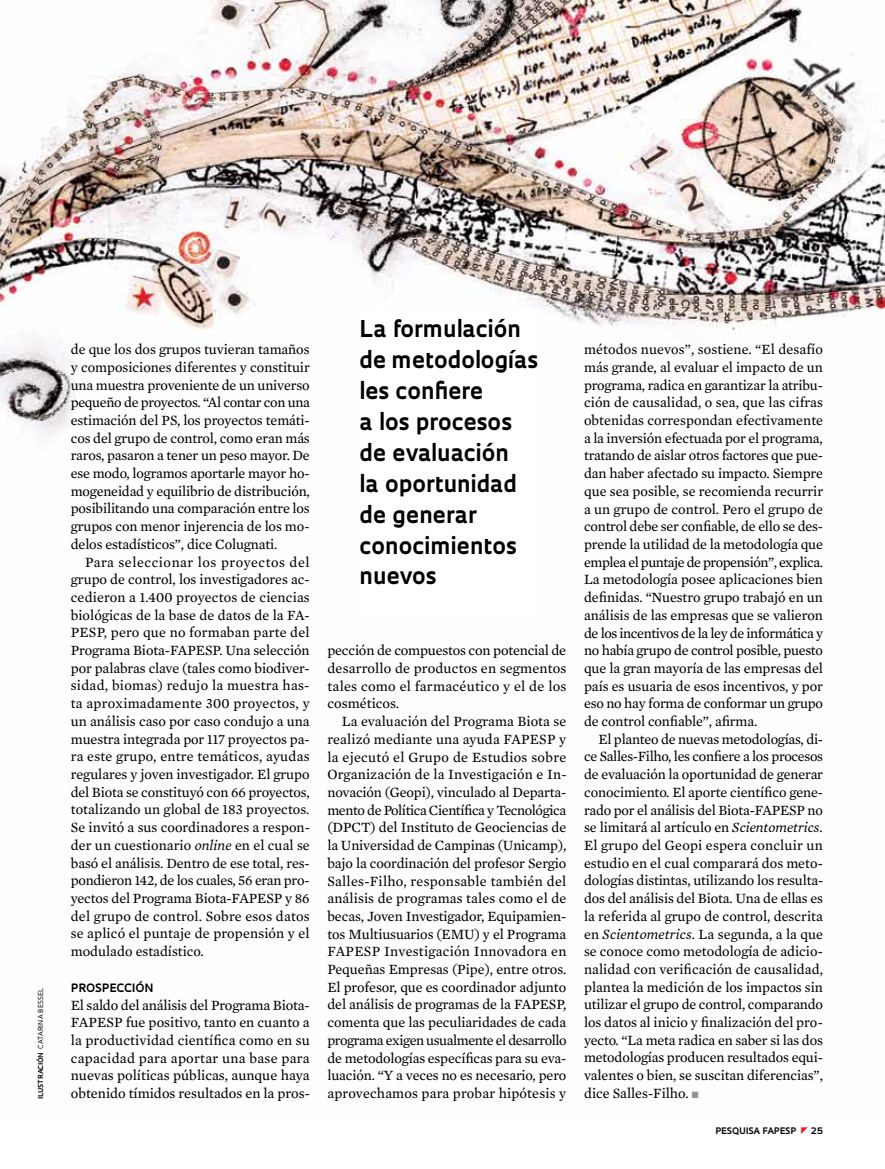
<style>
.page{position:relative;width:885px;height:1169px;background:#fff}
.page>*{position:absolute;margin:0;border:0;box-sizing:border-box;transform-origin:0 0}
.t1{font:700 22.5px/31px "Oculum";color:#000}
.t2{font:14.4px/17.7px "Mercury Text G2";color:#000;text-align:justify}
.t3{font:700 11.25px "Oculum";letter-spacing:.03em;color:#000}
.t4{font:700 8.7px "Oculum";letter-spacing:.015em;color:#000}
.t5{font:6.75px "Oculum";color:#000}
.s1{font-weight:700}
.s2{font-style:italic}
.s3{color:#939598}
</style>
<div class="page">
<img style="left:0;top:0;width:885px;height:435px">
<div style="left:359px;top:309px;width:179px;height:308px;background:#fff"></div>
<p class="t5" style="left:36px;top:1098px;width:111px;rotate:-90deg"><span class="s1">Ilustración</span> catarina bessel</p>
<p class="t2" style="left:71px;top:340px;width:241px">de que los dos grupos tuvieran tamaños y composiciones diferentes y constituir una muestra proveniente de un universo pequeño de proyectos. “Al contar con una estimación del PS, los proyectos temáti&shy;cos del grupo de control, como eran más raros, pasaron a tener un peso mayor. De ese modo, logramos aportarle mayor ho&shy;mogeneidad y equilibrio de distribución, posibilitando una comparación entre los grupos con menor injerencia de los mo&shy;delos estadísticos”, dice Colugnati.</p>
<p class="t2" style="left:71px;top:552px;width:241px;text-indent:14px">Para seleccionar los proyectos del grupo de control, los investigadores ac&shy;cedieron a 1.400 proyectos de ciencias biológicas de la base de datos de la FA-PESP, pero que no formaban parte del Programa Biota-FAPESP. Una selección por palabras clave (tales como biodiver&shy;sidad, biomas) redujo la muestra has&shy;ta aproximadamente 300 proyectos, y un análisis caso por caso condujo a una muestra integrada por 117 proyectos pa&shy;ra este grupo, entre temáticos, ayudas regulares y joven investigador. El grupo del Biota se constituyó con 66 proyectos, totalizando un global de 183 proyectos.<br>Se invitó a sus coordinadores a respon&shy;der un cuestionario <span class="s2">online</span> en el cual se basó el análisis. Dentro de ese total, res&shy;pondieron 142, de los cuales, 56 eran pro&shy;yectos del Programa Biota-FAPESP y 86 del grupo de control. Sobre esos datos se aplicó el puntaje de propensión y el modulado estadístico.</p>
<p class="t3" style="left:71px;top:980px;width:46px">Prospecci</p>
<p class="t3" style="left:135px;top:980px;width:19px">ón</p>
<p class="t2" style="left:71px;top:995px;width:241px">El saldo del análisis del Programa Biota-FAPESP fue positivo, tanto en cuanto a la productividad científica como en su capacidad para aportar una base para nuevas políticas públicas, aunque haya</p>
<p class="t2" style="left:71px;top:1083px;width:241px">obtenido tímidos resultados en la pros-</p>
<h1 class="t1" style="left:359px;top:311px;width:180px">La formulación de metodologías les confiere<br>a los procesos de evaluación<br>la oportunidad de generar conocimientos nuevos</h1>
<p class="t2" style="left:327px;top:641px;width:241px">pección de compuestos con potencial de desarrollo de productos en segmentos tales como el farmacéutico y el de los cosméticos.</p>
<p class="t2" style="left:327px;top:711px;width:241px;text-indent:14px">La evaluación del Programa Biota se realizó mediante una ayuda FAPESP y la ejecutó el Grupo de Estudios sobre Organización de la Investigación e In&shy;novación (Geopi), vinculado al Departa&shy;mento de Política Científica y Tecnológica (DPCT) del Instituto de Geociencias de la Universidad de Campinas (Unicamp), bajo la coordinación del profesor Sergio Salles-Filho, responsable también del análisis de programas tales como el de becas, Joven Investigador, Equipamien&shy;tos Multiusuarios (EMU) y el Programa FAPESP Investigación Innovadora en Pequeñas Empresas (Pipe), entre otros.<br>El profesor, que es coordinador adjunto del análisis de programas de la FAPESP, comenta que las peculiaridades de cada programa exigen usualmente el desarrollo de metodologías específicas para su eva&shy;luación. “Y a veces no es necesario, pero aprovechamos para probar hipótesis y</p>
<p class="t2" style="left:584px;top:340px;width:241px">métodos nuevos”, sostiene. “El desafío más grande, al evaluar el impacto de un programa, radica en garantizar la atribu&shy;ción de causalidad, o sea, que las cifras obtenidas correspondan efectivamente a la inversión efectuada por el programa, tratando de aislar otros factores que pue&shy;dan haber afectado su impacto. Siempre que sea posible, se recomienda recurrir a un grupo de control. Pero el grupo de control debe ser confiable, de ello se des&shy;prende la utilidad de la metodología que emplea el puntaje de propensión”, explica.<br>La metodología posee aplicaciones bien definidas. “Nuestro grupo trabajó en un análisis de las empresas que se valieron de los incentivos de la ley de informática y no había grupo de control posible, puesto que la gran mayoría de las empresas del país es usuaria de esos incentivos, y por eso no hay forma de conformar un grupo de control confiable”, afirma.</p>
<p class="t2" style="left:584px;top:729px;width:241px;text-indent:14px">El planteo de nuevas metodologías, di&shy;ce Salles-Filho, les confiere a los procesos de evaluación la oportunidad de generar conocimiento. El aporte científico gene&shy;rado por el análisis del Biota-FAPESP no se limitará al artículo en <span class="s2">Scientometrics</span>.<br>El grupo del Geopi espera concluir un estudio en el cual comparará dos meto&shy;dologías distintas, utilizando los resulta&shy;dos del análisis del Biota. Una de ellas es la referida al grupo de control, descrita en <span class="s2">Scientometrics</span>. La segunda, a la que se conoce como metodología de adicio&shy;nalidad con verificación de causalidad, plantea la medición de los impactos sin utilizar el grupo de control, comparando los datos al inicio y finalización del pro&shy;yecto. “La meta radica en saber si las dos metodologías producen resultados equi&shy;valentes o bien, se suscitan diferencias”, dice Salles-Filho. <span class="s3">■</span></p>
<p class="t4" style="left:715px;top:1124px;width:81px">pESQUISA FAPESP</p>
<p class="t4" style="left:811px;top:1124px;width:14px">25</p>
</div>
